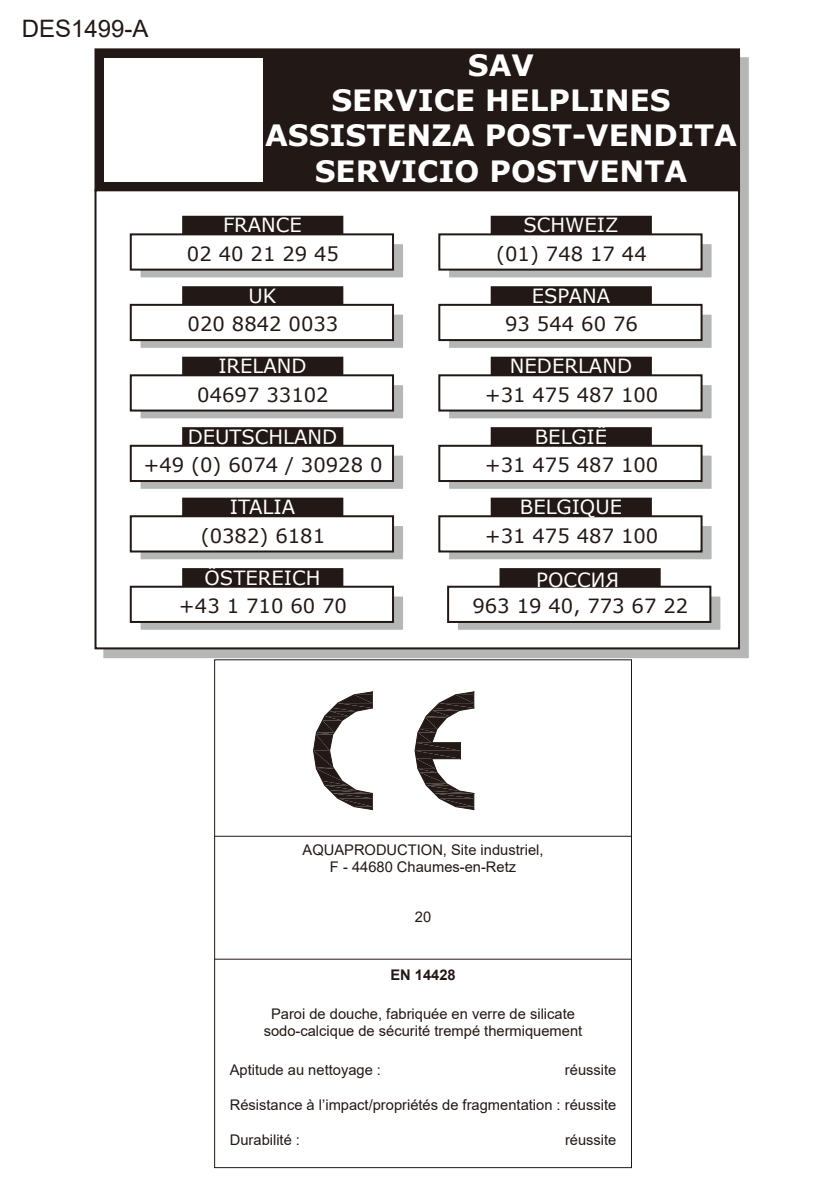
<style>
.page{position:relative;width:840px;height:1191px;background:#fff}
.page>*{position:absolute;margin:0;border:0;box-sizing:border-box;transform-origin:0 0}
.t1{font:700 29.4px/35.2px "Verdana";color:#fff;text-align:center}
.t2{font:24px "Arial";color:#221815}
.t3{font:19.6px "Verdana";color:#221815}
.t4{font:19.6px "Verdana";color:#fff}
.t5{font:14.6px/17.6px "Arial";color:#221815;text-align:center}
.t6{font:700 14.6px "Arial";color:#221815}
</style>
<div class="page">
<svg style="left:103px;top:57px;width:645px;height:601px;background:#a9a9a9"></svg>
<div style="left:94px;top:48px;width:645px;height:143px;background:#221815;border:2px solid #221815"></div>
<div style="left:94px;top:189px;width:645px;height:460px;background:#fff;border:2px solid #221815"></div>
<div style="left:182px;top:216px;width:161px;height:19px;background:#221815"></div>
<div style="left:138px;top:242px;width:267px;height:37px;background:#b5b6b6;border:2px solid #fff"></div>
<div style="left:130px;top:233px;width:264px;height:38px;background:#fff;border:2px solid #221815"></div>
<div style="left:182px;top:286px;width:161px;height:20px;background:#221815;border:2px solid #221815"></div>
<div style="left:138px;top:313px;width:267px;height:37px;background:#b5b6b6;border:2px solid #fff"></div>
<div style="left:130px;top:304px;width:264px;height:37px;background:#fff;border:2px solid #221815"></div>
<div style="left:182px;top:357px;width:161px;height:19px;background:#221815"></div>
<div style="left:138px;top:383px;width:267px;height:37px;background:#b5b6b6;border:2px solid #fff"></div>
<div style="left:130px;top:374px;width:264px;height:37px;background:#fff;border:2px solid #221815"></div>
<div style="left:182px;top:427px;width:161px;height:20px;background:#221815;border:2px solid #221815"></div>
<div style="left:138px;top:453px;width:267px;height:38px;background:#b5b6b6;border:2px solid #fff"></div>
<div style="left:130px;top:445px;width:264px;height:37px;background:#fff;border:2px solid #221815"></div>
<div style="left:182px;top:497px;width:161px;height:20px;background:#221815;border:2px solid #221815"></div>
<div style="left:138px;top:524px;width:267px;height:37px;background:#b5b6b6;border:2px solid #fff"></div>
<div style="left:130px;top:515px;width:264px;height:37px;background:#fff;border:2px solid #221815"></div>
<div style="left:182px;top:568px;width:161px;height:20px;background:#221815;border:2px solid #221815"></div>
<div style="left:138px;top:594px;width:267px;height:38px;background:#b5b6b6;border:2px solid #fff"></div>
<div style="left:130px;top:586px;width:264px;height:37px;background:#fff;border:2px solid #221815"></div>
<div style="left:490px;top:216px;width:161px;height:19px;background:#221815"></div>
<div style="left:447px;top:242px;width:266px;height:37px;background:#b5b6b6;border:2px solid #fff"></div>
<div style="left:438px;top:233px;width:264px;height:38px;background:#fff;border:2px solid #221815"></div>
<div style="left:490px;top:286px;width:161px;height:20px;background:#221815;border:2px solid #221815"></div>
<div style="left:447px;top:313px;width:266px;height:37px;background:linear-gradient(to right,#b0b1b1,#b1b2b2);border:2px solid #fff"></div>
<div style="left:438px;top:304px;width:264px;height:37px;background:#fff;border:2px solid #221815"></div>
<div style="left:490px;top:357px;width:161px;height:19px;background:#221815"></div>
<svg style="left:447px;top:383px;width:265px;height:36px;background:#b1b2b1"></svg>
<div style="left:438px;top:374px;width:264px;height:37px;background:#fff;border:2px solid #221815"></div>
<div style="left:490px;top:427px;width:161px;height:20px;background:#221815;border:2px solid #221815"></div>
<div style="left:447px;top:453px;width:266px;height:38px;background:#b5b6b6;border:2px solid #fff"></div>
<div style="left:438px;top:445px;width:264px;height:37px;background:#fff;border:2px solid #221815"></div>
<div style="left:104px;top:58px;width:159px;height:123px;background:#fff"></div>
<div style="left:490px;top:497px;width:161px;height:20px;background:#221815;border:2px solid #221815"></div>
<svg style="left:447px;top:524px;width:265px;height:36px;background:#b3b3b3"></svg>
<div style="left:438px;top:515px;width:264px;height:37px;background:#fff;border:2px solid #221815"></div>
<div style="left:499px;top:568px;width:161px;height:20px;background:#221815;border:2px solid #221815"></div>
<div style="left:455px;top:594px;width:267px;height:38px;background:#b5b6b6;border:2px solid #fff"></div>
<div style="left:447px;top:586px;width:264px;height:37px;background:#fff;border:2px solid #221815"></div>
<svg style="left:313px;top:691px;width:60px;height:119px"></svg>
<svg style="left:414px;top:691px;width:60px;height:119px"></svg>
<hr style="left:214px;top:836px;width:417px;height:1px;background:#221815">
<hr style="left:214px;top:958px;width:417px;height:1px;background:#221815">
<svg style="left:592px;top:585px;width:25px;height:2px"></svg>
<h2 class="t2" style="left:22px;top:12px;width:128px">DES1499-A</h2>
<h1 class="t1" style="left:265px;top:47px;width:473px">SAV<br>SERVICE HELPLINES<br>ASSISTENZA POST-VENDITA<br>SERVICIO POSTVENTA</h1>
<h3 class="t4" style="left:223px;top:212px;width:80px">FRANCE</h3>
<h3 class="t4" style="left:523px;top:212px;width:97px">SCHWEIZ</h3>
<h3 class="t3" style="left:187px;top:240px;width:153px">02 40 21 29 45</h3>
<h3 class="t3" style="left:496px;top:240px;width:152px">(01) 748 17 44</h3>
<h3 class="t4" style="left:248px;top:282px;width:29px">UK</h3>
<h3 class="t3" style="left:187px;top:311px;width:152px">020 8842 0033</h3>
<h3 class="t4" style="left:531px;top:282px;width:80px">ESPANA</h3>
<h3 class="t3" style="left:505px;top:311px;width:134px">93 544 60 76</h3>
<h3 class="t4" style="left:218px;top:352px;width:90px">IRELAND</h3>
<h3 class="t4" style="left:509px;top:352px;width:124px">NEDERLAND</h3>
<h3 class="t3" style="left:197px;top:381px;width:133px">04697 33102</h3>
<h3 class="t3" style="left:484px;top:381px;width:175px">+31 475 487 100</h3>
<h3 class="t4" style="left:187px;top:423px;width:151px">DEUTSCHLAND</h3>
<h3 class="t4" style="left:534px;top:423px;width:74px">BELGIË</h3>
<h3 class="t3" style="left:143px;top:451px;width:240px">+49 (0) 6074 / 30928 0</h3>
<h3 class="t4" style="left:230px;top:493px;width:67px">ITALIA</h3>
<h3 class="t3" style="left:201px;top:522px;width:126px">(0382) 6181</h3>
<h3 class="t4" style="left:204px;top:564px;width:117px">ÖSTEREICH</h3>
<h3 class="t3" style="left:179px;top:592px;width:169px">+43 1 710 60 70</h3>
<h3 class="t3" style="left:484px;top:451px;width:175px">+31 475 487 100</h3>
<h3 class="t4" style="left:519px;top:493px;width:104px">BELGIQUE</h3>
<h3 class="t3" style="left:484px;top:522px;width:175px">+31 475 487 100</h3>
<h3 class="t4" style="left:536px;top:566px;width:56px">POCC</h3>
<h3 class="t3" style="left:472px;top:592px;width:217px">963 19 40, 773 67 22</h3>
<p class="t5" style="left:302px;top:840px;width:242px">AQUAPRODUCTION, Site industriel,<br>F - 44680 Chaumes-en-Retz</p>
<p class="t5" style="left:414px;top:907px;width:18px">20</p>
<p class="t6" style="left:390px;top:964px;width:67px">EN 14428</p>
<p class="t5" style="left:263px;top:1004px;width:320px">Paroi de douche, fabriquée en verre de silicate sodo-calcique de sécurité trempé thermiquement</p>
<p class="t5" style="left:230px;top:1060px;width:153px">Aptitude au nettoyage :</p>
<p class="t5" style="left:564px;top:1060px;width:53px">réussite</p>
<p class="t5" style="left:230px;top:1096px;width:388px">Résistance à l’impact/propriétés de fragmentation : réussite</p>
<p class="t5" style="left:230px;top:1131px;width:72px">Durabilité :</p>
<p class="t5" style="left:564px;top:1131px;width:53px">réussite</p>
</div>
